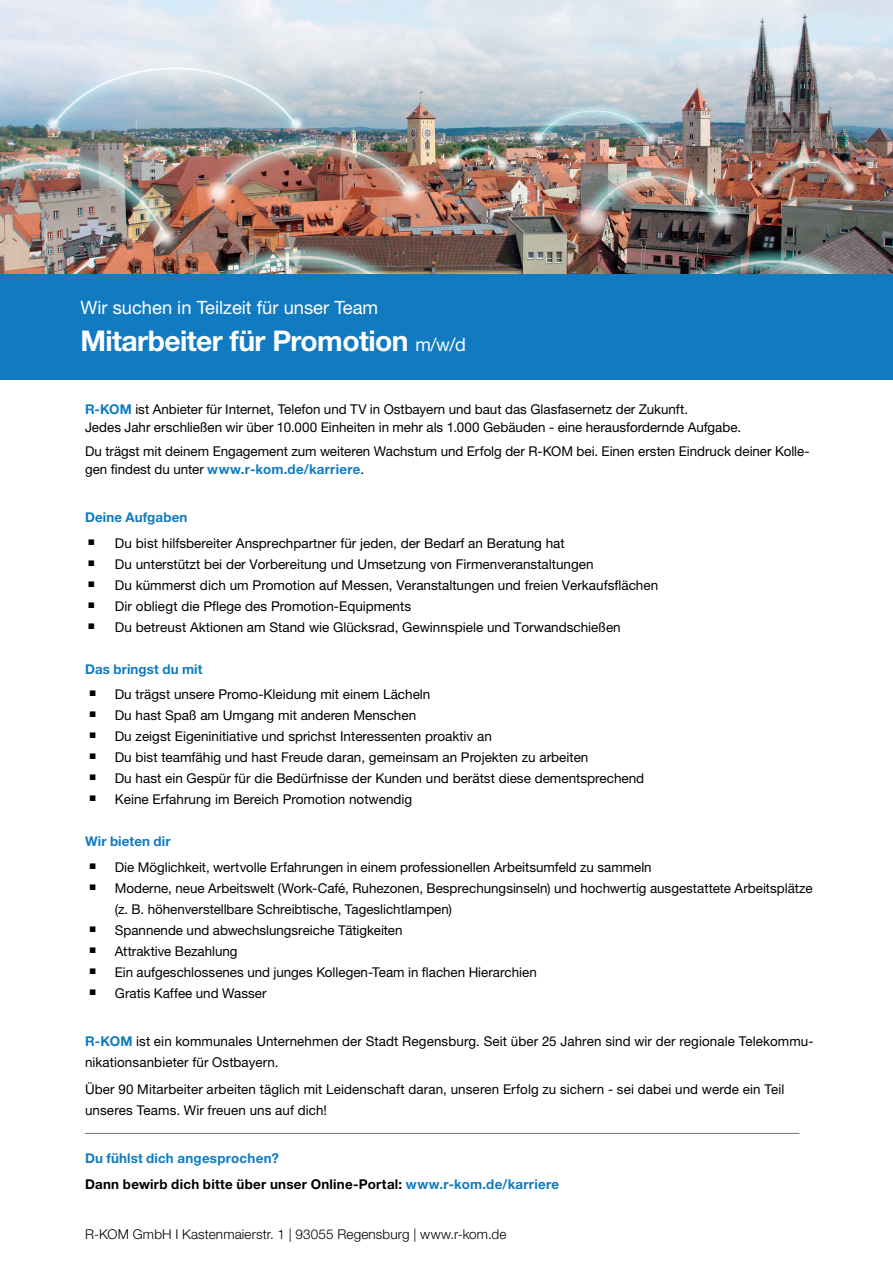
<style>
.page{position:relative;width:893px;height:1263px;background:#fff}
.page>*{position:absolute;margin:0;border:0;box-sizing:border-box;transform-origin:0 0}
.t1{font:700 28.5px "Helvetica Neue LT Std";letter-spacing:-.02em;color:#fff}
.t2{font:18.3px "Helvetica Neue LT Std";color:#fff}
.Text{font:13.5px/21px "Helvetica Neue LT Std";color:#000001}
.Text-2{font:700 13.5px "Helvetica Neue LT Std";letter-spacing:.02em;color:#000001}
.Impressum{font:300 13.5px "Helvetica Neue LT Std";letter-spacing:.01em;color:#000001}
.Überschrift{font:700 13.5px "Helvetica Neue LT Std";letter-spacing:.01em;color:#107bc1}
.Text-3{font:700 13.5px "Helvetica Neue LT Std";letter-spacing:.015em;color:#107bc1}
.s1{font-weight:400;font-size:18.3px}
.s2{font-weight:700;color:#107bc1}
.s3{color:#107bc1}
</style>
<div class="page">
<div style="left:0;top:273px;width:893px;height:106px;background:#107bc1"></div>
<img style="left:0;top:0;width:893px;height:273px">
<hr style="left:85px;top:1133px;width:714px;height:1px;background:#000001">
<p class="t2" style="left:80px;top:297px;width:299px">Wir suchen in Teilzeit für unser Team</p>
<p class="t1" style="left:80px;top:323px;width:387px">Mitarbeiter für Promotion <span class="s1">m/w/d</span></p>
<p class="Text" style="left:85px;top:400px;width:658px;line-height:18px"><span class="s2">R-KOM</span> ist Anbieter für Internet, Telefon und TV in Ostbayern und baut das Glasfasernetz der Zukunft.<br>Jedes Jahr erschließen wir über 10.000 Einheiten in mehr als 1.000 Gebäuden - eine herausfordernde Aufgabe.</p>
<p class="Text" style="left:85px;top:442px;width:726px;line-height:18px">Du trägst mit deinem Engagement zum weiteren Wachstum und Erfolg der R-KOM bei. Einen ersten Eindruck deiner Kolle&shy;gen findest du unter <span class="s2">www.r-kom.de/karriere</span>.</p>
<p class="Überschrift" style="left:85px;top:509px;width:104px">Deine Aufgaben</p>
<p class="Text" style="left:88px;top:532px;width:478px"><sup>■</sup> Du bist hilfsbereiter Ansprechpartner für jeden, der Bedarf an Beratung hat</p>
<p class="Text" style="left:88px;top:553px;width:507px"><sup>■</sup> Du unterstützt bei der Vorbereitung und Umsetzung von Firmenveranstaltungen</p>
<p class="Text" style="left:88px;top:574px;width:572px"><sup>■</sup> Du kümmerst dich um Promotion auf Messen, Veranstaltungen und freien Verkaufsflächen</p>
<p class="Text" style="left:88px;top:595px;width:325px"><sup>■</sup> Dir obliegt die Pflege des Promotion-Equipments</p>
<p class="Text" style="left:88px;top:616px;width:534px"><sup>■</sup> Du betreust Aktionen am Stand wie Glücksrad, Gewinnspiele und Torwandschießen</p>
<p class="Überschrift" style="left:85px;top:661px;width:119px">Das bringst du mit</p>
<p class="Text" style="left:89px;top:684px;width:343px"><sup>■</sup> Du trägst unsere Promo-Kleidung mit einem Lächeln</p>
<p class="Text" style="left:89px;top:705px;width:328px"><sup>■</sup> Du hast Spaß am Umgang mit anderen Menschen</p>
<p class="Text" style="left:89px;top:726px;width:404px"><sup>■</sup> Du zeigst Eigeninitiative und sprichst Interessenten proaktiv an</p>
<p class="Text" style="left:89px;top:747px;width:501px"><sup>■</sup> Du bist teamfähig und hast Freude daran, gemeinsam an Projekten zu arbeiten</p>
<p class="Text" style="left:89px;top:768px;width:556px"><sup>■</sup> Du hast ein Gespür für die Bedürfnisse der Kunden und berätst diese dementsprechend</p>
<p class="Text" style="left:89px;top:789px;width:325px"><sup>■</sup> Keine Erfahrung im Bereich Promotion notwendig</p>
<p class="Überschrift" style="left:85px;top:833px;width:87px">Wir bieten dir</p>
<p class="Text" style="left:89px;top:856px;width:564px"><sup>■</sup> Die Möglichkeit, wertvolle Erfahrungen in einem professionellen Arbeitsumfeld zu sammeln</p>
<p class="Text" style="left:115px;top:877px;width:699px;text-indent:-26px"><sup>■</sup> Moderne, neue Arbeitswelt (Work-Café, Ruhezonen, Besprechungsinseln) und hochwertig ausgestattete Arbeitsplätze (z. B. höhenverstellbare Schreibtische, Tageslichtlampen)</p>
<p class="Text" style="left:89px;top:919px;width:315px"><sup>■</sup> Spannende und abwechslungsreiche Tätigkeiten</p>
<p class="Text" style="left:89px;top:940px;width:150px"><sup>■</sup> Attraktive Bezahlung</p>
<p class="Text" style="left:89px;top:961px;width:449px"><sup>■</sup> Ein aufgeschlossenes und junges Kollegen-Team in flachen Hierarchien</p>
<p class="Text" style="left:89px;top:982px;width:179px"><sup>■</sup> Gratis Kaffee und Wasser</p>
<p class="Text" style="left:85px;top:1030px;width:730px"><span class="s2">R-KOM</span> ist ein kommunales Unternehmen der Stadt Regensburg. Seit über 25 Jahren sind wir der regionale Telekommu&shy;nikationsanbieter für Ostbayern.</p>
<p class="Text" style="left:85px;top:1079px;width:701px">Über 90 Mitarbeiter arbeiten täglich mit Leidenschaft daran, unseren Erfolg zu sichern - sei dabei und werde ein Teil unseres Teams. Wir freuen uns auf dich!</p>
<p class="Text-3" style="left:85px;top:1150px;width:195px">Du fühlst dich angesprochen?</p>
<p class="Text-2" style="left:85px;top:1175px;width:476px">Dann bewirb dich bitte über unser Online-Portal: <span class="s3">www.r-kom.de/karriere</span></p>
<p class="Impressum" style="left:85px;top:1226px;width:423px">R-KOM GmbH I Kastenmaierstr. 1 | 93055 Regensburg | www.r-kom.de</p>
</div>
